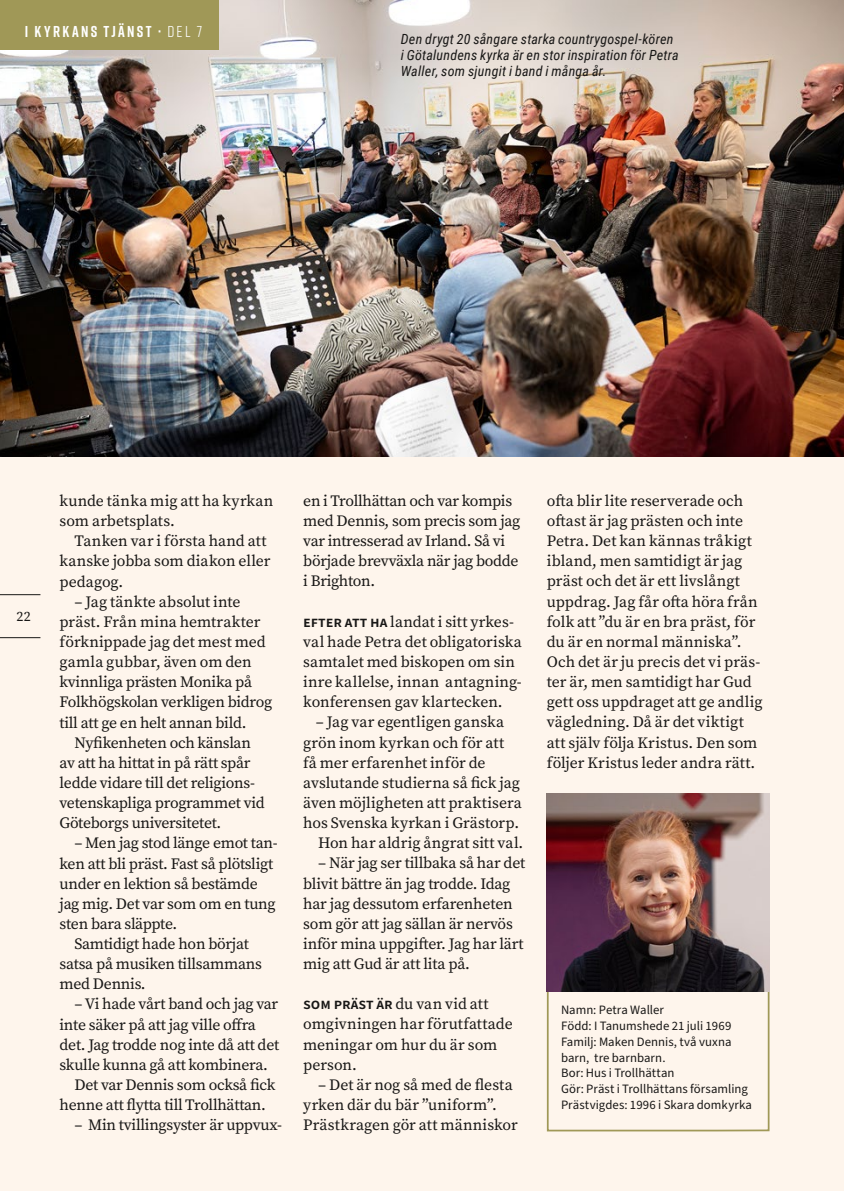
<style>
.page{position:relative;width:844px;height:1191px;background:#fff}
.page>*{position:absolute;margin:0;border:0;box-sizing:border-box;transform-origin:0 0}
.t1{font:15.75px/20.1px "Source Serif Pro";letter-spacing:-.01em;color:#181716}
.t2{font:700 15.75px "Rift";letter-spacing:.155em;color:#fff}
.t3{font:italic 14px/15.8px "Roboto Condensed";letter-spacing:.015em;color:#181716}
.t4{font:14px "Source Serif Pro";color:#181716}
.t5{font:12.78px/15.8px "Source Sans Pro";letter-spacing:.005em;color:#181716}
.s1{font-weight:400}
.s2{font-family:"Source Sans Pro";font-weight:600}
</style>
<div class="page">
<div style="left:0;top:0;width:843px;height:1191px;background:#fef5ec"></div>
<img style="left:0;top:0;width:843px;height:456px">
<div style="left:0;top:0;width:219px;height:50px;background:#a09857"></div>
<svg style="left:546px;top:987px;width:224px;height:145px"></svg>
<img style="left:546px;top:794px;width:223px;height:197px">
<svg style="left:0;top:594px;width:41px;height:44px"></svg>
<p class="t2" style="left:25px;top:20px;width:179px">I KYRKANS TJÄNST · <span class="s1">del 7</span></p>
<p class="t3" style="left:401px;top:31px;width:279px">Den drygt 20 sångare starka countrygospel-kören i Götalundens kyrka är en stor inspiration för Petra<br>Waller, som sjungit i band i många år.</p>
<p class="t4" style="left:16px;top:607px;width:16px">22</p>
<p class="t1" style="left:60px;top:491px;width:215px">kunde tänka mig att ha kyrkan som arbetsplats.</p>
<p class="t1" style="left:60px;top:531px;width:212px;text-indent:15px">Tanken var i första hand att kanske jobba som diakon eller pedagog.</p>
<p class="t1" style="left:60px;top:591px;width:214px;text-indent:15px">– Jag tänkte absolut inte präst. Från mina hemtrakter förknippade jag det mest med gamla gubbar, även om den kvinnliga prästen Monika på<br>Folkhögskolan verkligen bidrog till att ge en helt annan bild.</p>
<p class="t1" style="left:60px;top:732px;width:207px;text-indent:15px">Nyfikenheten och känslan av att ha hittat in på rätt spår ledde vidare till det religions&shy;vetenskapliga programmet vid<br>Göteborgs universitetet.</p>
<p class="t1" style="left:74px;top:833px;width:204px">– Men jag stod länge emot tan-</p>
<p class="t1" style="left:60px;top:853px;width:215px">ken att bli präst. Fast så plötsligt</p>
<p class="t1" style="left:60px;top:873px;width:200px">under en lektion så bestämde</p>
<p class="t1" style="left:60px;top:893px;width:218px">jag mig. Det var som om en tung</p>
<p class="t1" style="left:60px;top:913px;width:119px">sten bara släppte.</p>
<p class="t1" style="left:74px;top:933px;width:176px">Samtidigt hade hon börjat</p>
<p class="t1" style="left:60px;top:954px;width:204px">satsa på musiken tillsammans</p>
<p class="t1" style="left:60px;top:974px;width:88px">med Dennis.</p>
<p class="t1" style="left:74px;top:994px;width:205px">– Vi hade vårt band och jag var</p>
<p class="t1" style="left:60px;top:1014px;width:198px">inte säker på att jag ville offra</p>
<p class="t1" style="left:60px;top:1034px;width:221px">det. Jag trodde nog inte då att det</p>
<p class="t1" style="left:60px;top:1054px;width:210px">skulle kunna gå att kombinera.</p>
<p class="t1" style="left:74px;top:1074px;width:202px">Det var Dennis som också fick</p>
<p class="t1" style="left:60px;top:1094px;width:208px">henne att flytta till Trollhättan.</p>
<p class="t1" style="left:74px;top:1115px;width:209px">– Min tvillingsyster är uppvux-</p>
<p class="t1" style="left:303px;top:490px;width:218px">en i Trollhättan och var kompis med Dennis, som precis som jag var intresserad av Irland. Så vi började brevväxla när jag bodde i Brighton.</p>
<p class="t1" style="left:303px;top:611px;width:220px"><span class="s2">Efter att ha</span> landat i sitt yrkes&shy;val hade Petra det obligatoriska samtalet med biskopen om sin inre kallelse, innan antagning&shy;konferensen gav klartecken.</p>
<p class="t1" style="left:315px;top:712px;width:190px">– Jag var egentligen ganska</p>
<p class="t1" style="left:303px;top:732px;width:202px">grön inom kyrkan och för att</p>
<p class="t1" style="left:303px;top:752px;width:184px">få mer erfarenhet inför de</p>
<p class="t1" style="left:303px;top:772px;width:218px">avslutande studierna så fick jag</p>
<p class="t1" style="left:303px;top:792px;width:220px">även möjligheten att praktisera</p>
<p class="t1" style="left:303px;top:812px;width:217px">hos Svenska kyrkan i Grästorp.</p>
<p class="t1" style="left:318px;top:833px;width:207px">Hon har aldrig ångrat sitt val.</p>
<p class="t1" style="left:303px;top:853px;width:223px;text-indent:15px">– När jag ser tillbaka så har det blivit bättre än jag trodde. Idag har jag dessutom erfarenheten som gör att jag sällan är nervös inför mina uppgifter. Jag har lärt mig att Gud är att lita på.</p>
<p class="t1" style="left:303px;top:994px;width:211px"><span class="s2">Som präst är</span> du van vid att omgivningen har förutfattade meningar om hur du är som person.</p>
<p class="t1" style="left:303px;top:1074px;width:216px;text-indent:15px">– Det är nog så med de flesta yrken där du bär ”uniform”.<br>Prästkragen gör att människor</p>
<p class="t1" style="left:546px;top:490px;width:217px">ofta blir lite reserverade och oftast är jag prästen och inte<br>Petra. Det kan kännas tråkigt ibland, men samtidigt är jag präst och det är ett livslångt uppdrag. Jag får ofta höra från folk att ”du är en bra präst, för du är en normal människa”.<br>Och det är ju precis det vi präs&shy;ter är, men samtidigt har Gud gett oss uppdraget att ge andlig vägledning. Då är det viktigt att själv följa Kristus. Den som följer Kristus leder andra rätt.</p>
<p class="t5" style="left:561px;top:1002px;width:192px">Namn: Petra Waller<br>Född: I Tanumshede 21 juli 1969<br>Familj: Maken Dennis, två vuxna barn, tre barnbarn.<br>Bor: Hus i Trollhättan<br>Gör: Präst i Trollhättans församling<br>Prästvigdes: 1996 i Skara domkyrka</p>
</div>
